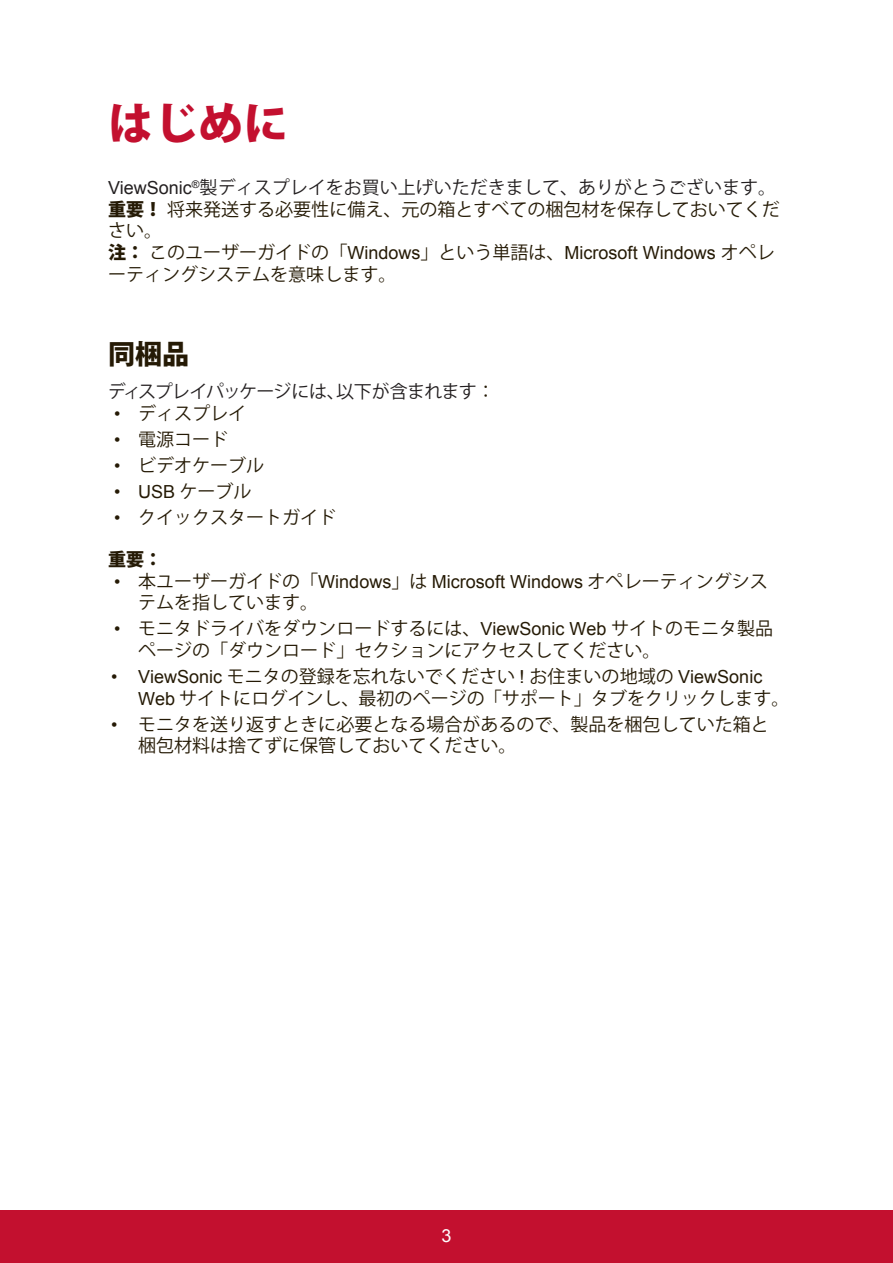
<style>
.page{position:relative;width:893px;height:1263px;background:#fff}
.page>*{position:absolute;margin:0;border:0;box-sizing:border-box;transform-origin:0 0}
.t1{font:800 45px "Koz Go Pro";color:#c3102f}
.t2{font:800 27px "Koz Go Pro";color:#251a05}
.t3{font:18px/21.6px "Koz Go Pro";color:#251a05}
.t4{font:18px "Arial";color:#251a05}
.t5{font:18px "Koz Go Pro";letter-spacing:-.04em;color:#231f20}
.t6{font:800 18px "Koz Go Pro";color:#251a05}
.t7{font:18px "Arial";color:#fff}
.s1{font-family:"Arial";color:#231f20}
.s2{color:#231f20}
.s3{font-weight:800}
.s4{font-family:"Koz Go Pro";font-weight:800}
.s5{font-family:"Koz Go Pro"}
.s6{color:#251a05}
.s7{font-family:"Arial"}
</style>
<div class="page">
<div style="left:0;top:1210px;width:892px;height:53px;background:#c3102f"></div>
<h1 class="t1" style="left:108px;top:94px;width:181px">はじめに</h1>
<p class="t3" style="left:108px;top:177px;width:673px"><span class="s1">ViewSonic</span><sup>®</sup><span class="s2">製ディスプレイをお買い上げいただきまして、ありがとうございます。</span><span class="s3">重要！</span>将来発送する必要性に備え、元の箱とすべての梱包材を保存しておいてください。</p>
<p class="t4" style="left:108px;top:241px;width:668px"><span class="s4">注：</span><span class="s5">このユーザーガイドの「</span>Windows<span class="s5">」という単語は、</span>Microsoft Windows <span class="s5">オペレ</span></p>
<p class="t3" style="left:108px;top:264px;width:290px">ーティングシステムを意味します。</p>
<h2 class="t2" style="left:108px;top:337px;width:82px">同梱品</h2>
<p class="t5" style="left:108px;top:380px;width:388px">ディスプレイパッケージには、以下が含まれます<span class="s6">：</span></p>
<p class="t3" style="left:114px;top:403px;width:133px"><span class="s7">•</span> ディスプレイ</p>
<p class="t3" style="left:114px;top:429px;width:115px"><span class="s7">•</span> 電源コード</p>
<p class="t3" style="left:114px;top:455px;width:151px"><span class="s7">•</span> ビデオケーブル</p>
<p class="t4" style="left:114px;top:480px;width:139px">• USB <span class="s5">ケーブル</span></p>
<p class="t3" style="left:114px;top:507px;width:223px"><span class="s7">•</span> クイックスタートガイド</p>
<p class="t6" style="left:108px;top:547px;width:55px">重要：</p>
<p class="t4" style="left:114px;top:569px;width:655px">• <span class="s5">本ユーザーガイドの「</span>Windows<span class="s5">」は</span> Microsoft Windows <span class="s5">オペレーティングシス</span></p>
<p class="t3" style="left:138px;top:592px;width:182px">テムを指しています。</p>
<p class="t3" style="left:138px;top:618px;width:636px;text-indent:-24px"><span class="s7">•</span> モニタドライバをダウンロードするには、<span class="s7">ViewSonic Web</span> サイトのモニタ製品ページの「ダウンロード」セクションにアクセスしてください。</p>
<p class="t3" style="left:138px;top:666px;width:652px;text-indent:-27px"><span class="s7">• ViewSonic</span> モニタの登録を忘れないでください <span class="s7">!</span> お住まいの地域の <span class="s7">ViewSonic<br>Web</span> サイトにログインし、最初のページの「サポート」タブをクリックします。</p>
<p class="t3" style="left:138px;top:714px;width:631px;text-indent:-27px"><span class="s7">•</span> モニタを送り返すときに必要となる場合があるので、製品を梱包していた箱と梱包材料は捨てずに保管しておいてください。</p>
<p class="t7" style="left:441px;top:1223px;width:12px">3</p>
</div>
